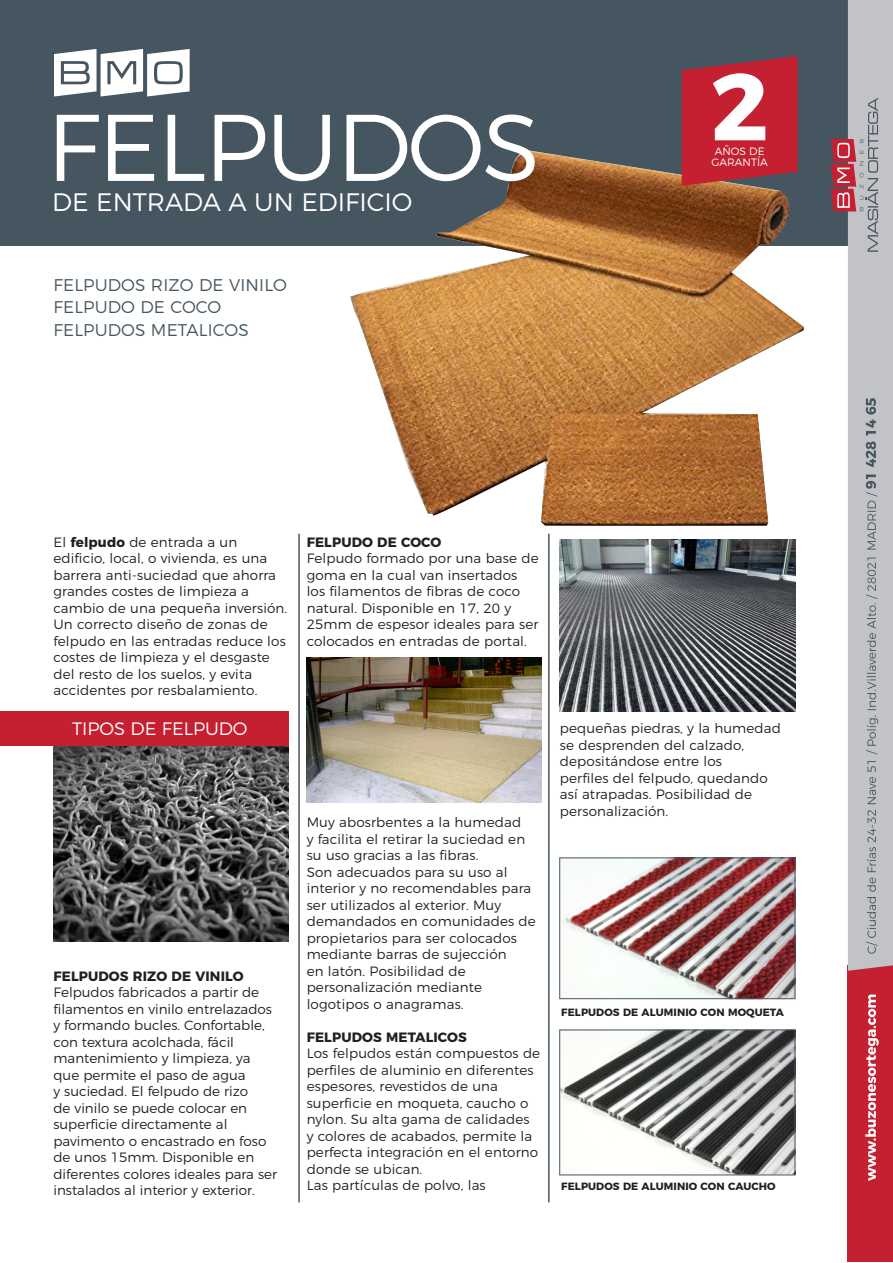
<style>
.page{position:relative;width:893px;height:1263px;background:#fff}
.page>*{position:absolute;margin:0;border:0;box-sizing:border-box;transform-origin:0 0}
.t1{font:300 94.5px "Montserrat";letter-spacing:-.02em;color:#fff}
.t2{font:700 94.5px "Montserrat";color:#fff}
.t3{font:300 25.2px "Montserrat";color:#fff}
.t4{font:300 18px "Montserrat";color:#fff}
.t5{font:300 16.95px "Montserrat";letter-spacing:.01em;color:#455660}
.t6{font:300 13.5px/16.5px "Montserrat";letter-spacing:.01em;color:#231f20}
.t7{font:700 13.5px "Montserrat";letter-spacing:.01em;color:#231f20}
.t8{font:300 10.65px/10.6px "Montserrat";color:#fff}
.t9{font:700 10.5px "Montserrat";letter-spacing:.01em;color:#231f20}
.s1{font-weight:700}
</style>
<div class="page">
<img style="left:560px;top:860px;width:235px;height:313px">
<img style="left:53px;top:745px;width:236px;height:197px">
<div style="left:0;top:711px;width:289px;height:34px;background:#c42031"></div>
<div style="left:0;top:0;width:887px;height:245px;background:#455660"></div>
<div style="left:848px;top:965px;width:45px;height:297px;background:#c42031"></div>
<svg style="left:865px;top:994px;width:14px;height:187px"></svg>
<svg style="left:831px;top:0;width:62px;height:971px"></svg>
<svg style="left:54px;top:49px;width:136px;height:48px"></svg>
<hr style="left:298px;top:534px;width:2px;height:668px;background:#455660">
<hr style="left:548px;top:534px;width:2px;height:668px;background:#455660">
<img style="left:307px;top:657px;width:235px;height:145px">
<img style="left:350px;top:150px;width:454px;height:376px">
<svg style="left:682px;top:56px;width:116px;height:130px;background:#b72636"></svg>
<img style="left:560px;top:539px;width:235px;height:172px">
<div style="left:559px;top:1030px;width:236px;height:145px;border:1px solid #455660"></div>
<div style="left:559px;top:858px;width:236px;height:141px;border:1px solid #455660"></div>
<p class="t1" style="left:47px;top:73px;width:495px">FELPUDOS</p>
<p class="t3" style="left:52px;top:182px;width:362px">DE ENTRADA A UN EDIFICIO</p>
<p class="t5" style="left:53px;top:272px;width:235px">FELPUDOS RIZO DE VINILO</p>
<p class="t5" style="left:53px;top:294px;width:169px">FELPUDO DE COCO</p>
<p class="t5" style="left:53px;top:317px;width:197px">FELPUDOS METALICOS</p>
<p class="t2" style="left:710px;top:29px;width:60px">2</p>
<p class="t8" style="left:711px;top:145px;width:58px">AÑOS DE<br>GARANTÍA</p>
<p class="t6" style="left:53px;top:532px;width:235px">El <span class="s1">felpudo</span> de entrada a un edificio, local, o vivienda, es una barrera anti-suciedad que ahorra grandes costes de limpieza a cambio de una pequeña inversión.<br>Un correcto diseño de zonas de felpudo en las entradas reduce los costes de limpieza y el desgaste del resto de los suelos, y evita accidentes por resbalamiento.</p>
<p class="t4" style="left:72px;top:715px;width:177px">TIPOS DE FELPUDO</p>
<p class="t7" style="left:307px;top:531px;width:136px">FELPUDO DE COCO</p>
<p class="t6" style="left:307px;top:549px;width:233px">Felpudo formado por una base de goma en la cual van insertados los filamentos de fibras de coco natural. Disponible en 17, 20 y<br>25mm de espesor ideales para ser colocados en entradas de portal.</p>
<p class="t7" style="left:53px;top:965px;width:192px">FELPUDOS RIZO DE VINILO</p>
<p class="t6" style="left:53px;top:983px;width:225px">Felpudos fabricados a partir de filamentos en vinilo entrelazados y formando bucles. Confortable, con textura acolchada, fácil mantenimiento y limpieza, ya que permite el paso de agua<br>y suciedad. El felpudo de rizo<br>de vinilo se puede colocar en superficie directamente al pavimento o encastrado en foso de unos 15mm. Disponible en diferentes colores ideales para ser instalados al interior y exterior.</p>
<p class="t6" style="left:307px;top:813px;width:231px">Muy abosrbentes a la humedad<br>y facilita el retirar la suciedad en su uso gracias a las fibras.<br>Son adecuados para su uso al interior y no recomendables para ser utilizados al exterior. Muy demandados en comunidades de propietarios para ser colocados</p>
<p class="t6" style="left:307px;top:945px;width:201px">mediante barras de sujección en latón. Posibilidad de personalización mediante logotipos o anagramas.</p>
<p class="t7" style="left:307px;top:1026px;width:162px">FELPUDOS METALICOS</p>
<p class="t6" style="left:307px;top:1044px;width:235px">Los felpudos están compuestos de perfiles de aluminio en diferentes espesores, revestidos de una superficie en moqueta, caucho o nylon. Su alta gama de calidades<br>y colores de acabados, permite la perfecta integración en el entorno donde se ubican.</p>
<p class="t6" style="left:307px;top:1176px;width:180px">Las partículas de polvo, las</p>
<p class="t6" style="left:560px;top:719px;width:223px">pequeñas piedras, y la humedad se desprenden del calzado, depositándose entre los<br>perfiles del felpudo, quedando así atrapadas. Posibilidad de personalización.</p>
<p class="t9" style="left:561px;top:1003px;width:224px">FELPUDOS DE ALUMINIO CON MOQUETA</p>
<p class="t9" style="left:561px;top:1178px;width:216px">FELPUDOS DE ALUMINIO CON CAUCHO</p>
</div>
